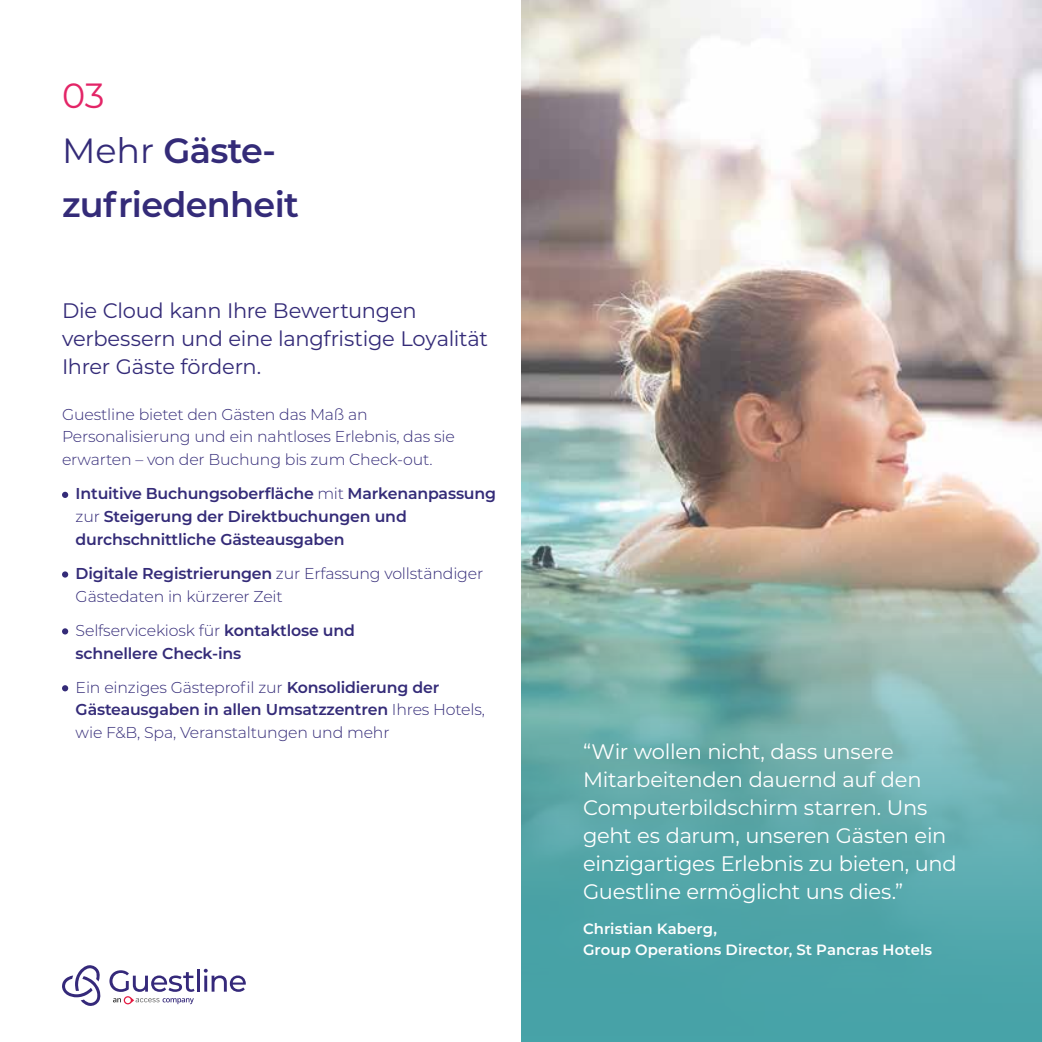
<style>
.page{position:relative;width:1042px;height:1042px;background:#fff}
.page>*{position:absolute;margin:0;border:0;box-sizing:border-box;transform-origin:0 0}
.t1{font:600 35px/54.2px "Montserrat";letter-spacing:-.02em;color:#342b78}
.t2{font:21px/28px "Montserrat";letter-spacing:-.015em;color:#fff}
.t3{font:21px/28px "Montserrat";letter-spacing:-.015em;color:#342b78}
.t4{font:300 15.75px/22.8px "Montserrat";letter-spacing:-.01em;color:#342b78}
.t5{font:600 15.75px/22.8px "Montserrat";letter-spacing:-.01em;color:#342b78}
.t6{font:600 14.88px/21px "Montserrat";letter-spacing:.005em;color:#fff}
.s1{font-weight:400;color:#e32567}
.s2{font-weight:400}
.s3{font-weight:300}
.s4{font-weight:600}
</style>
<div class="page">
<svg style="left:109px;top:970px;width:85px;height:34px"></svg>
<hr style="left:197px;top:969px;width:3px;height:22px;background:#35297a">
<svg style="left:204px;top:969px;width:42px;height:23px"></svg>
<svg style="left:62px;top:965px;width:39px;height:41px"></svg>
<img style="left:521px;top:0;width:521px;height:521px">
<svg style="left:521px;top:521px;width:521px;height:521px;background:#71aba8"></svg>
<svg style="left:62px;top:492px;width:6px;height:6px"></svg>
<svg style="left:62px;top:571px;width:6px;height:6px"></svg>
<svg style="left:62px;top:628px;width:6px;height:6px"></svg>
<svg style="left:62px;top:685px;width:6px;height:6px"></svg>
<h1 class="t1" style="left:62px;top:67px;width:238px"><span class="s1">03<br></span><span class="s2">Mehr</span> Gäste&shy;zufriedenheit</h1>
<h2 class="t3" style="left:62px;top:296px;width:427px">Die Cloud kann Ihre Bewertungen verbessern und eine langfristige Loyalität<br>Ihrer Gäste fördern.</h2>
<p class="t4" style="left:62px;top:402px;width:394px">Guestline bietet den Gästen das Maß an<br>Personalisierung und ein nahtloses Erlebnis, das sie erwarten – von der Buchung bis zum Check-out.</p>
<p class="t5" style="left:76px;top:481px;width:422px">Intuitive Buchungsoberfläche <span class="s3">mit</span> Markenanpassung <span class="s3">zur</span> Steigerung der Direktbuchungen und durchschnittliche Gästeausgaben</p>
<p class="t4" style="left:76px;top:561px;width:409px"><span class="s4">Digitale Registrierungen</span> zur Erfassung vollständiger<br>Gästedaten in kürzerer Zeit</p>
<p class="t5" style="left:76px;top:618px;width:281px"><span class="s3">Selfservicekiosk für</span> kontaktlose und schnellere Check-ins</p>
<p class="t4" style="left:76px;top:675px;width:411px">Ein einziges Gästeprofil zur <span class="s4">Konsolidierung der<br>Gästeausgaben in allen Umsatzzentren</span> Ihres Hotels, wie F&amp;B, Spa, Veranstaltungen und mehr</p>
<h2 class="t2" style="left:583px;top:737px;width:375px">“Wir wollen nicht, dass unsere Mitarbeitenden dauernd auf den Computerbildschirm starren. Uns geht es darum, unseren Gästen ein einzigartiges Erlebnis zu bieten, und Guestline ermöglicht uns dies.”</h2>
<p class="t6" style="left:583px;top:917px;width:351px">Christian Kaberg,<br>Group Operations Director, St Pancras Hotels</p>
</div>
